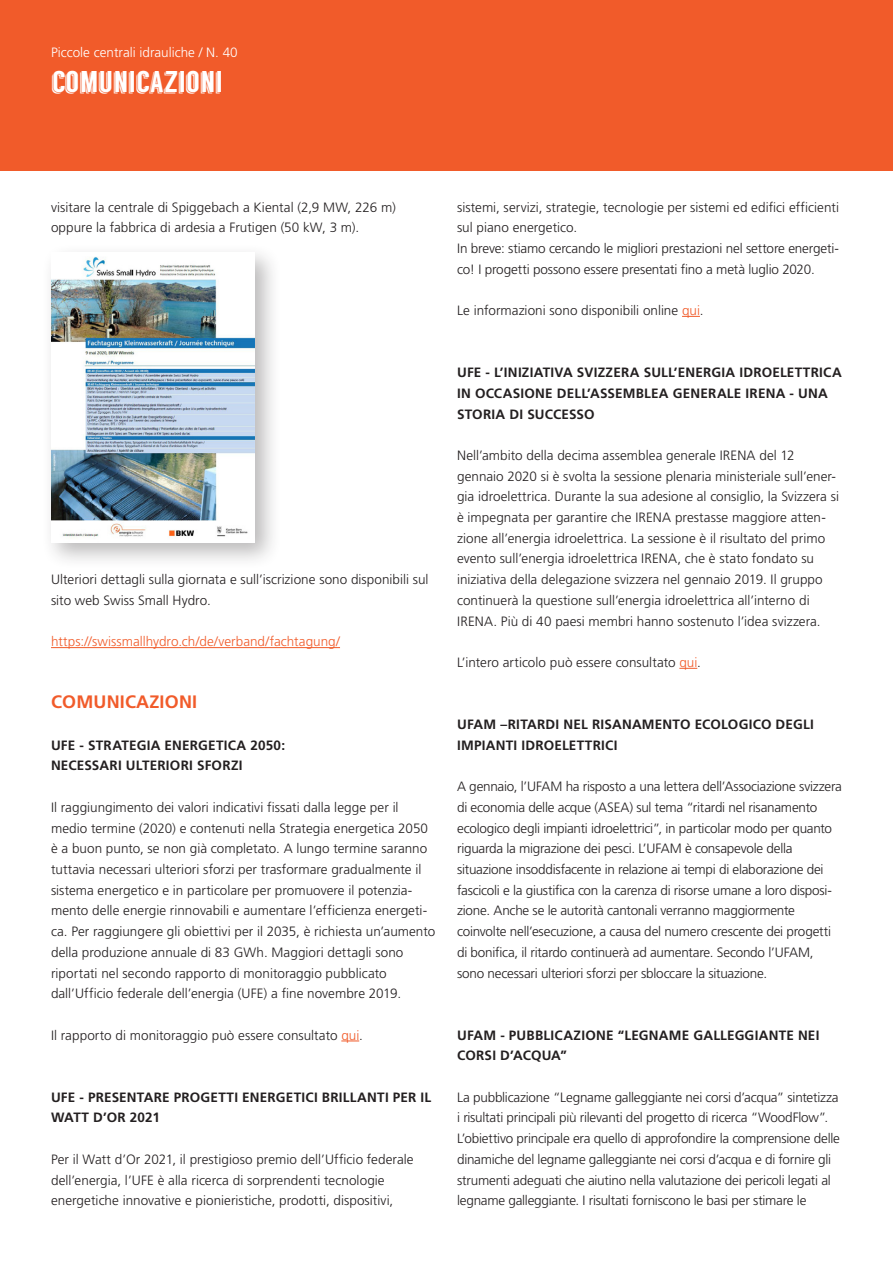
<style>
.page{position:relative;width:893px;height:1263px;background:#fff}
.page>*{position:absolute;margin:0;border:0;box-sizing:border-box;transform-origin:0 0}
.Merkblattzwischentit{font:30px "Langdon";color:#fff}
.Kapitel_Zwischentite{font:700 18px "Frutiger LT Std";letter-spacing:.01em;color:#f15b2a}
.Fliesstext{font:300 13.5px/20.7px "Frutiger LT Std";letter-spacing:-.005em;color:#231f20}
.Paragraphentitel{font:700 13.5px/20.7px "Frutiger LT Std";letter-spacing:.015em;color:#231f20}
.Fliesstext-2{font:300 13.5px "Frutiger LT Std";color:#f15b2a}
.Zielpublikum{font:300 13.5px "Frutiger LT Std";color:#fff}
.s1{color:#f15b2a}
</style>
<div class="page">
<div style="left:0;top:0;width:893px;height:170px;background:#f15b2a"></div>
<svg style="left:682px;top:316px;width:18px;height:1px"></svg>
<svg style="left:679px;top:668px;width:18px;height:1px"></svg>
<div style="left:41px;top:243px;width:240px;height:326px;background:#231f20;opacity:.31"></div>
<img style="left:51px;top:253px;width:204px;height:290px">
<hr style="left:51px;top:647px;width:289px;height:1px;background:#f15b2a">
<svg style="left:341px;top:1040px;width:18px;height:1px"></svg>
<p class="Zielpublikum" style="left:51px;top:45px;width:188px">Piccole centrali idrauliche / N. 40</p>
<p class="Merkblattzwischentit" style="left:51px;top:64px;width:173px">COMUNICAZIONI</p>
<p class="Fliesstext" style="left:51px;top:197px;width:346px">visitare la centrale di Spiggebach a Kiental (2,9 MW, 226 m) oppure la fabbrica di ardesia a Frutigen (50 kW, 3 m).</p>
<p class="Fliesstext" style="left:457px;top:197px;width:383px">sistemi, servizi, strategie, tecnologie per sistemi ed edifici efficienti sul piano energetico.</p>
<p class="Fliesstext" style="left:457px;top:238px;width:383px">In breve: stiamo cercando le migliori prestazioni nel settore energeti&shy;co! I progetti possono essere presentati fino a metà luglio 2020.</p>
<p class="Fliesstext" style="left:457px;top:300px;width:248px">Le informazioni sono disponibili online <span class="s1">qui</span>.</p>
<p class="Fliesstext" style="left:51px;top:569px;width:379px">Ulteriori dettagli sulla giornata e sull’iscrizione sono disponibili sul sito web Swiss Small Hydro.</p>
<p class="Fliesstext-2" style="left:51px;top:634px;width:290px">https://swissmallhydro.ch/de/verband/fachtagung/</p>
<p class="Kapitel_Zwischentite" style="left:51px;top:691px;width:148px">COMUNICAZIONI</p>
<p class="Paragraphentitel" style="left:51px;top:735px;width:236px">UFE - STRATEGIA ENERGETICA 2050:<br>NECESSARI ULTERIORI SFORZI</p>
<p class="Fliesstext" style="left:51px;top:797px;width:386px">Il raggiungimento dei valori indicativi fissati dalla legge per il medio termine (2020) e contenuti nella Strategia energetica 2050 è a buon punto, se non già completato. A lungo termine saranno tuttavia necessari ulteriori sforzi per trasformare gradualmente il sistema energetico e in particolare per promuovere il potenzia&shy;mento delle energie rinnovabili e aumentare l’efficienza energeti&shy;ca. Per raggiungere gli obiettivi per il 2035, è richiesta un’aumento della produzione annuale di 83 GWh. Maggiori dettagli sono riportati nel secondo rapporto di monitoraggio pubblicato dall’Ufficio federale dell’energia (UFE) a fine novembre 2019.</p>
<p class="Fliesstext" style="left:51px;top:1025px;width:313px">Il rapporto di monitoraggio può essere consultato <span class="s1">qui</span>.</p>
<p class="Paragraphentitel" style="left:51px;top:1087px;width:382px">UFE - PRESENTARE PROGETTI ENERGETICI BRILLANTI PER IL<br>WATT D’OR 2021</p>
<p class="Fliesstext" style="left:51px;top:1149px;width:364px">Per il Watt d’Or 2021, il prestigioso premio dell’Ufficio federale dell’energia, l’UFE è alla ricerca di sorprendenti tecnologie energetiche innovative e pionieristiche, prodotti, dispositivi,</p>
<p class="Paragraphentitel" style="left:457px;top:362px;width:386px">UFE - L’INIZIATIVA SVIZZERA SULL’ENERGIA IDROELETTRICA<br>IN OCCASIONE DELL’ASSEMBLEA GENERALE IRENA - UNA<br>STORIA DI SUCCESSO</p>
<p class="Fliesstext" style="left:457px;top:445px;width:383px">Nell’ambito della decima assemblea generale IRENA del 12 gennaio 2020 si è svolta la sessione plenaria ministeriale sull’ener&shy;gia idroelettrica. Durante la sua adesione al consiglio, la Svizzera si è impegnata per garantire che IRENA prestasse maggiore atten&shy;zione all’energia idroelettrica. La sessione è il risultato del primo evento sull’energia idroelettrica IRENA, che è stato fondato su iniziativa della delegazione svizzera nel gennaio 2019. Il gruppo continuerà la questione sull’energia idroelettrica all’interno di IRENA. Più di 40 paesi membri hanno sostenuto l’idea svizzera.</p>
<p class="Fliesstext" style="left:457px;top:652px;width:245px">L’intero articolo può essere consultato <span class="s1">qui</span>.</p>
<p class="Paragraphentitel" style="left:457px;top:714px;width:358px">UFAM –RITARDI NEL RISANAMENTO ECOLOGICO DEGLI<br>IMPIANTI IDROELETTRICI</p>
<p class="Fliesstext" style="left:457px;top:776px;width:386px">A gennaio, l’UFAM ha risposto a una lettera dell’Associazione svizzera di economia delle acque (ASEA) sul tema “ritardi nel risanamento ecologico degli impianti idroelettrici”, in particolar modo per quanto riguarda la migrazione dei pesci. L’UFAM è consapevole della situazione insoddisfacente in relazione ai tempi di elaborazione dei fascicoli e la giustifica con la carenza di risorse umane a loro disposi&shy;zione. Anche se le autorità cantonali verranno maggiormente coinvolte nell’esecuzione, a causa del numero crescente dei progetti di bonifica, il ritardo continuerà ad aumentare. Secondo l’UFAM, sono necessari ulteriori sforzi per sbloccare la situazione.</p>
<p class="Paragraphentitel" style="left:457px;top:1025px;width:364px">UFAM - PUBBLICAZIONE “LEGNAME GALLEGGIANTE NEI<br>CORSI D’ACQUA”</p>
<p class="Fliesstext" style="left:457px;top:1087px;width:384px">La pubblicazione “Legname galleggiante nei corsi d’acqua” sintetizza i risultati principali più rilevanti del progetto di ricerca “WoodFlow”.<br>L’obiettivo principale era quello di approfondire la comprensione delle dinamiche del legname galleggiante nei corsi d’acqua e di fornire gli strumenti adeguati che aiutino nella valutazione dei pericoli legati al legname galleggiante. I risultati forniscono le basi per stimare le</p>
</div>
